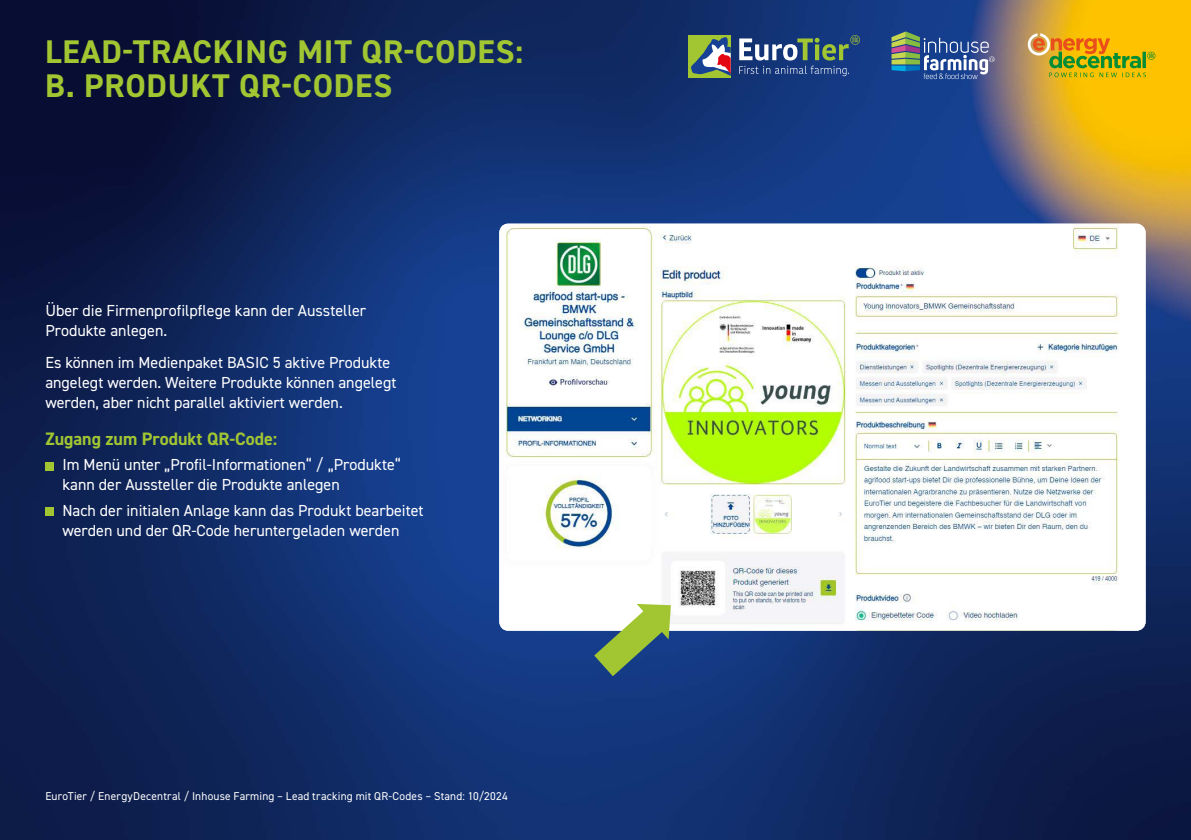
<style>
.page{position:relative;width:1191px;height:840px;background:#fff}
.page>*{position:absolute;margin:0;border:0;box-sizing:border-box;transform-origin:0 0}
.t1{font:700 32.8px/34px "DIN2014";letter-spacing:.025em;color:#a2c632}
.Aufzählung{font:700 18px "DIN2014";color:#a2c632}
.Aufzählung-2{font:16px/20px "DIN2014";color:#fff}
.t2{font:11.4px "DIN2014";letter-spacing:.02em;color:#fff}
</style>
<div class="page">
<img style="left:0;top:0;width:1191px;height:839px">
<div style="left:688px;top:35px;width:42px;height:42px;background:#a2c632"></div>
<svg style="left:691px;top:37px;width:39px;height:39px"></svg>
<svg style="left:739px;top:35px;width:121px;height:25px;background:#567288"></svg>
<svg style="left:739px;top:66px;width:110px;height:10px"></svg>
<svg style="left:1027px;top:33px;width:128px;height:44px;background:#cbaa1e"></svg>
<svg style="left:891px;top:31px;width:103px;height:48px;background:#567197"></svg>
<div style="left:45px;top:461px;width:9px;height:9px;background:#a2c632"></div>
<div style="left:45px;top:507px;width:9px;height:9px;background:#a2c632"></div>
<img style="left:501px;top:223px;width:644px;height:407px">
<svg style="left:594px;top:603px;width:77px;height:72px"></svg>
<p class="t1" style="left:45px;top:34px;width:479px">LEAD-TRACKING MIT QR-CODES:<br>B. PRODUKT QR-CODES</p>
<p class="Aufzählung-2" style="left:45px;top:300px;width:322px">Über die Firmenprofilpflege kann der Aussteller<br>Produkte anlegen.</p>
<p class="Aufzählung-2" style="left:45px;top:351px;width:352px">Es können im Medienpaket BASIC 5 aktive Produkte angelegt werden. Weitere Produkte können angelegt werden, aber nicht parallel aktiviert werden.</p>
<p class="Aufzählung" style="left:45px;top:426px;width:233px">Zugang zum Produkt QR-Code:</p>
<p class="Aufzählung-2" style="left:62px;top:454px;width:340px">Im Menü unter „Profil-Informationen“ / „Produkte“ kann der Aussteller die Produkte anlegen</p>
<p class="Aufzählung-2" style="left:62px;top:500px;width:363px">Nach der initialen Anlage kann das Produkt bearbeitet werden und der QR-Code heruntergeladen werden</p>
<p class="t2" style="left:45px;top:788px;width:464px">EuroTier / EnergyDecentral / Inhouse Farming – Lead tracking mit QR-Codes – Stand: 10/2024</p>
</div>
